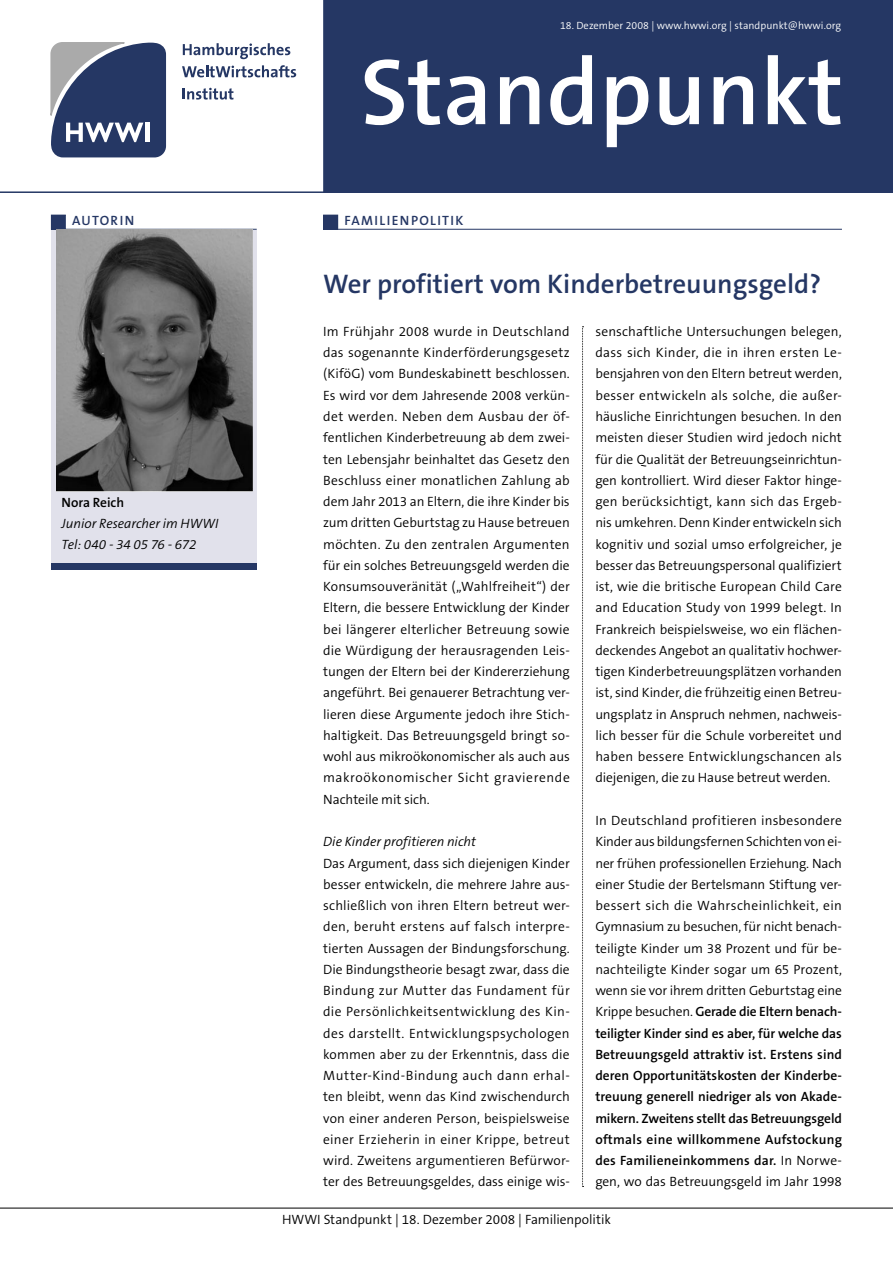
<style>
.page{position:relative;width:893px;height:1263px;background:#fff}
.page>*{position:absolute;margin:0;border:0;box-sizing:border-box;transform-origin:0 0}
.t1{font:600 94.5px "The Sans B6";color:#fff}
.Headline{font:600 27px "The Sans B6";color:#253764}
.Fliesstext{font:300 13.5px/21.3px "The Sans B4";color:#000;text-align:justify}
.Editorial{font:italic 300 13.5px "The Sans B4";letter-spacing:-.005em;color:#000}
.Fliesstext-2{font:italic 300 13.5px "The Sans B4";letter-spacing:-.005em;color:#000}
.Themen{font:600 13.5px "The Sans B6";letter-spacing:.1em;color:#253764}
.Fliesstext-3{font:600 13.5px "The Sans B6";color:#000}
.t2{font:300 10.5px "The Sans B4";letter-spacing:.005em;color:#fff}
.s1{font-family:"The Sans B6";font-weight:600}
</style>
<div class="page">
<div style="left:323px;top:0;width:570px;height:191px;background:#253764"></div>
<svg style="left:183px;top:88px;width:50px;height:12px"></svg>
<svg style="left:182px;top:65px;width:114px;height:12px"></svg>
<svg style="left:183px;top:43px;width:107px;height:16px"></svg>
<svg style="left:50px;top:42px;width:116px;height:115px;background:#505d7f"></svg>
<hr style="left:0;top:191px;width:893px;height:2px;background:#253764">
<svg style="left:582px;top:326px;width:2px;height:861px"></svg>
<hr style="left:0;top:1208px;width:893px;height:1px;background:#000">
<div style="left:324px;top:215px;width:14px;height:14px;background:#253764"></div>
<div style="left:323px;top:215px;width:15px;height:15px;border:1px solid #253764"></div>
<hr style="left:323px;top:229px;width:519px;height:1px;background:#253764">
<hr style="left:51px;top:229px;width:206px;height:1px;background:#253764">
<div style="left:51px;top:215px;width:14px;height:14px;background:#253764"></div>
<div style="left:51px;top:215px;width:15px;height:15px;border:1px solid #253764"></div>
<div style="left:51px;top:230px;width:206px;height:340px;background:#e1e1eb"></div>
<div style="left:52px;top:563px;width:205px;height:7px;background:#253764"></div>
<img style="left:56px;top:230px;width:197px;height:261px">
<p class="Themen" style="left:72px;top:213px;width:64px">AUTORIN</p>
<p class="Fliesstext-3" style="left:62px;top:495px;width:64px">Nora Reich</p>
<p class="Editorial" style="left:62px;top:516px;width:158px">Junior Researcher im HWWI</p>
<p class="Editorial" style="left:62px;top:538px;width:136px">Tel: 040 - 34 05 76 - 672</p>
<p class="t2" style="left:560px;top:20px;width:283px">18. Dezember 2008 | www.hwwi.org | standpunkt@hwwi.org</p>
<p class="t1" style="left:360px;top:41px;width:485px">Standpunkt</p>
<p class="Themen" style="left:344px;top:213px;width:121px">FAMILIENPOLITIK</p>
<p class="Headline" style="left:323px;top:270px;width:500px">Wer profitiert vom Kinderbetreuungsgeld?</p>
<p class="Fliesstext" style="left:323px;top:321px;width:248px">Im Frühjahr 2008 wurde in Deutschland das sogenannte Kinderförderungsgesetz (KiföG) vom Bundeskabinett beschlossen.<br>Es wird vor dem Jahresende 2008 verkün&shy;det werden. Neben dem Ausbau der öf&shy;fentlichen Kinderbetreuung ab dem zwei&shy;ten Lebensjahr beinhaltet das Gesetz den Beschluss einer monatlichen Zahlung ab dem Jahr 2013 an Eltern, die ihre Kinder bis zum dritten Geburtstag zu Hause betreuen möchten. Zu den zentralen Argumenten für ein solches Betreuungsgeld werden die Konsumsouveränität („Wahlfreiheit“) der Eltern, die bessere Entwicklung der Kinder bei längerer elterlicher Betreuung sowie die Würdigung der herausragenden Leis&shy;tungen der Eltern bei der Kindererziehung angeführt. Bei genauerer Betrachtung ver&shy;lieren diese Argumente jedoch ihre Stich&shy;haltigkeit. Das Betreuungsgeld bringt so&shy;wohl aus mikroökonomischer als auch aus makroökonomischer Sicht gravierende Nachteile mit sich.</p>
<p class="Fliesstext-2" style="left:323px;top:834px;width:154px">Die Kinder profitieren nicht</p>
<p class="Fliesstext" style="left:323px;top:853px;width:248px">Das Argument, dass sich diejenigen Kinder besser entwickeln, die mehrere Jahre aus&shy;schließlich von ihren Eltern betreut wer&shy;den, beruht erstens auf falsch interpre&shy;tierten Aussagen der Bindungsforschung.<br>Die Bindungstheorie besagt zwar, dass die Bindung zur Mutter das Fundament für die Persönlichkeitsentwicklung des Kin&shy;des darstellt. Entwicklungspsychologen kommen aber zu der Erkenntnis, dass die Mutter-Kind-Bindung auch dann erhal&shy;ten bleibt, wenn das Kind zwischendurch von einer anderen Person, beispielsweise einer Erzieherin in einer Krippe, betreut wird. Zweitens argumentieren Befürwor&shy;ter des Betreuungsgeldes, dass einige wis-</p>
<p class="Fliesstext" style="left:595px;top:321px;width:248px">senschaftliche Untersuchungen belegen, dass sich Kinder, die in ihren ersten Le&shy;bensjahren von den Eltern betreut werden, besser entwickeln als solche, die außer&shy;häusliche Einrichtungen besuchen. In den meisten dieser Studien wird jedoch nicht für die Qualität der Betreuungseinrichtun&shy;gen kontrolliert. Wird dieser Faktor hinge&shy;gen berücksichtigt, kann sich das Ergeb&shy;nis umkehren. Denn Kinder entwickeln sich kognitiv und sozial umso erfolgreicher, je besser das Betreuungspersonal qualifiziert ist, wie die britische European Child Care and Education Study von 1999 belegt. In Frankreich beispielsweise, wo ein flächen&shy;deckendes Angebot an qualitativ hochwer&shy;tigen Kinderbetreuungsplätzen vorhanden ist, sind Kinder, die frühzeitig einen Betreu&shy;ungsplatz in Anspruch nehmen, nachweis&shy;lich besser für die Schule vorbereitet und haben bessere Entwicklungschancen als diejenigen, die zu Hause betreut werden.</p>
<p class="Fliesstext" style="left:595px;top:810px;width:248px">In Deutschland profitieren insbesondere Kinder aus bildungsfernen Schichten von ei&shy;ner frühen professionellen Erziehung. Nach einer Studie der Bertelsmann Stiftung ver&shy;bessert sich die Wahrscheinlichkeit, ein Gymnasium zu besuchen, für nicht benach&shy;teiligte Kinder um 38 Prozent und für be&shy;nachteiligte Kinder sogar um 65 Prozent, wenn sie vor ihrem dritten Geburtstag eine Krippe besuchen. <span class="s1">Gerade die Eltern benach&shy;teiligter Kinder sind es aber, für welche das Betreuungsgeld attraktiv ist. Erstens sind deren Opportunitätskosten der Kinderbe&shy;treuung generell niedriger als von Akade&shy;mikern. Zweitens stellt das Betreuungsgeld oftmals eine willkommene Aufstockung des Familieneinkommens dar.</span> In Norwe&shy;gen, wo das Betreuungsgeld im Jahr 1998</p>
<p class="Fliesstext" style="left:282px;top:1209px;width:330px">HWWI Standpunkt | 18. Dezember 2008 | Familienpolitik</p>
</div>
